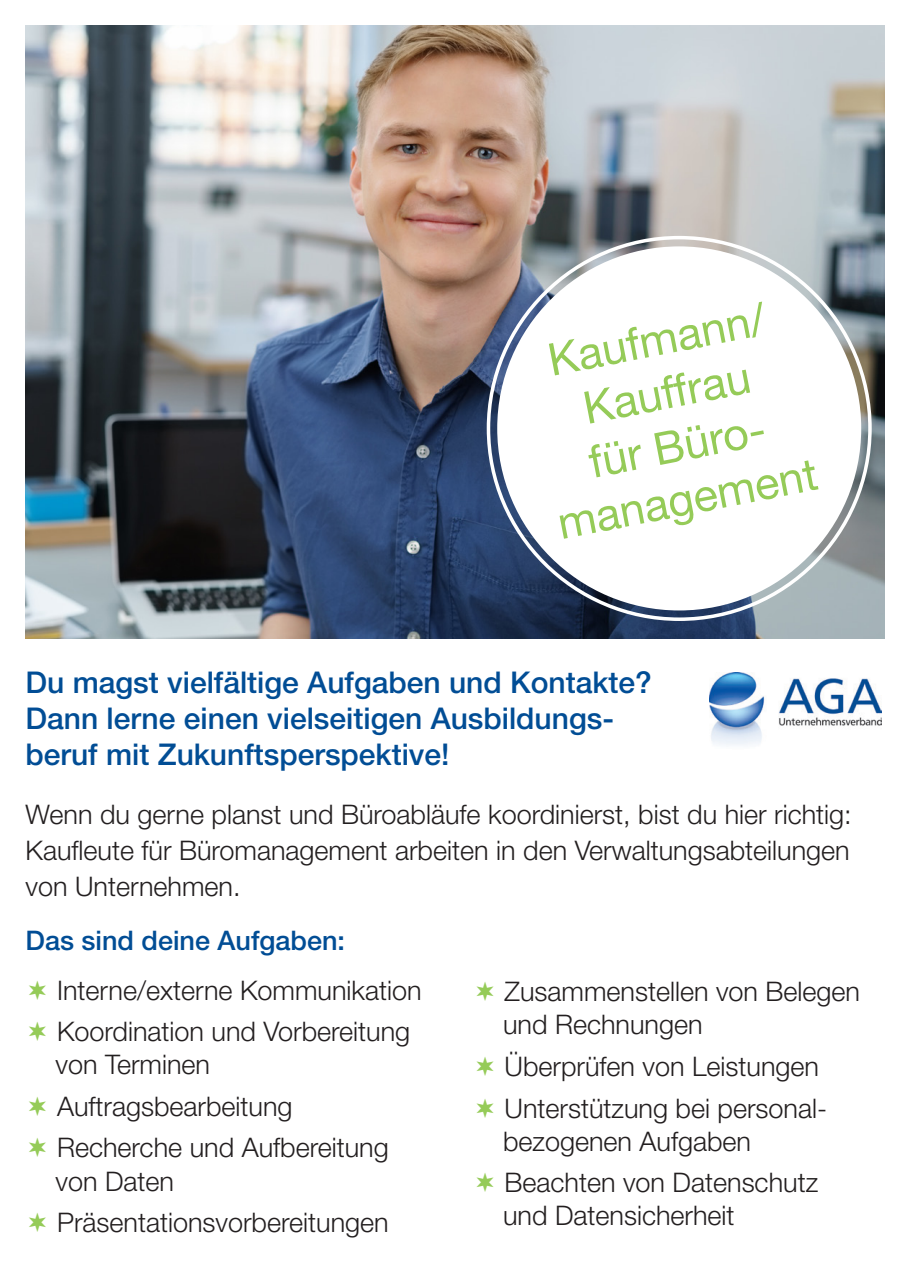
<style>
.page{position:relative;width:910px;height:1276px;background:#fff}
.page>*{position:absolute;margin:0;border:0;box-sizing:border-box;transform-origin:0 0}
.t1{font:45px/54px "Helvetica Neue LT Pro";color:#95cb58;text-align:center}
.t2{font:500 30px/36px "Helvetica Neue LT Pro";color:#014d95}
.t3{font:300 27px/33px "Helvetica Neue LT Pro";color:#231f20}
.t4{font:500 27px "Helvetica Neue LT Pro";color:#014d95}
</style>
<div class="page">
<img style="left:26px;top:26px;width:858px;height:612px">
<div style="left:497px;top:246px;width:364px;height:364px;background:#fff;border-radius:50%"></div>
<img style="left:709px;top:672px;width:173px;height:73px">
<p class="t1" style="left:522px;top:337px;width:265px;rotate:-11deg">Kaufmann/<br>Kauffrau<br>für Büro&shy;management</p>
<p class="t2" style="left:26px;top:664px;width:628px">Du magst vielfältige Aufgaben und Kontakte?<br>Dann lerne einen vielseitigen Ausbildungs&shy;beruf mit Zukunftsperspektive!</p>
<p class="t3" style="left:26px;top:795px;width:828px;line-height:36px;text-align:justify">Wenn du gerne planst und Büroabläufe koordinierst, bist du hier richtig:<br>Kaufleute für Büromanagement arbeiten in den Verwaltungsabteilungen von Unternehmen.</p>
<p class="t4" style="left:26px;top:924px;width:321px">Das sind deine Aufgaben:</p>
<p class="t3" style="left:57px;top:973px;width:366px">Interne/externe Kommunikation</p>
<p class="t3" style="left:56px;top:1014px;width:356px">Koordination und Vorbereitung von Terminen</p>
<p class="t3" style="left:57px;top:1089px;width:237px">Auftragsbearbeitung</p>
<p class="t3" style="left:56px;top:1130px;width:335px">Recherche und Aufbereitung von Daten</p>
<p class="t3" style="left:57px;top:1205px;width:333px">Präsentationsvorbereitungen</p>
<p class="t3" style="left:503px;top:974px;width:359px">Zusammenstellen von Belegen und Rechnungen</p>
<p class="t3" style="left:505px;top:1049px;width:316px">Überprüfen von Leistungen</p>
<p class="t3" style="left:503px;top:1090px;width:326px">Unterstützung bei personal&shy;bezogenen Aufgaben</p>
<p class="t3" style="left:503px;top:1165px;width:317px">Beachten von Datenschutz und Datensicherheit</p>
</div>
